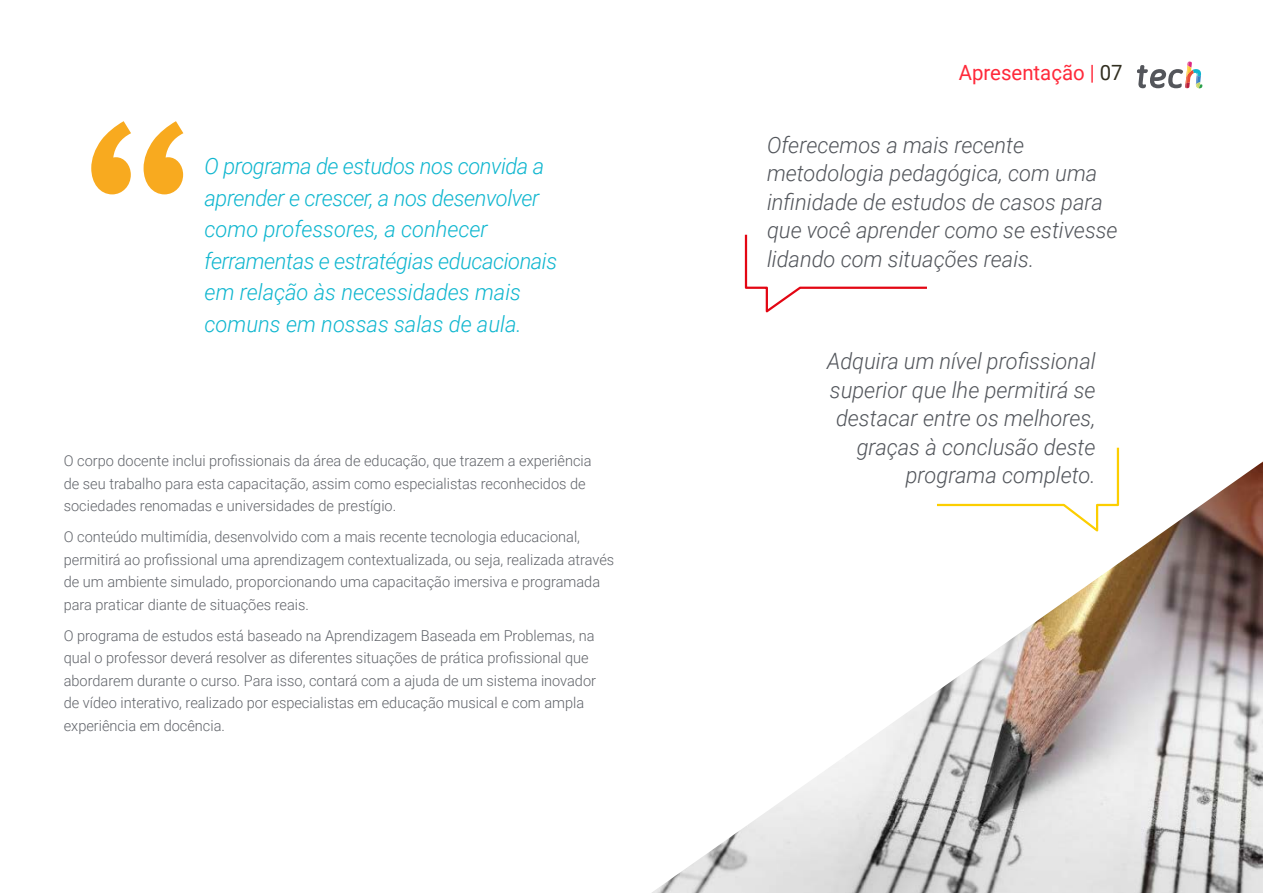
<style>
.page{position:relative;width:1263px;height:893px;background:#fff}
.page>*{position:absolute;margin:0;border:0;box-sizing:border-box;transform-origin:0 0}
.t1{font:italic 300 22.5px/28.5px "Roboto";color:#52555b}
.t2{font:italic 300 22.5px/31.5px "Roboto";letter-spacing:-.02em;color:#0fb6cf}
.t3{font:21px "Roboto";color:#ff293a}
.t4{font:300 15px/22.5px "Roboto";color:#61646a}
.s1{color:#312e20}
</style>
<div class="page">
<svg style="left:1137px;top:62px;width:65px;height:27px"></svg>
<img style="left:652px;top:461px;width:611px;height:432px">
<svg style="left:91px;top:121px;width:92px;height:73px"></svg>
<svg style="left:744px;top:234px;width:183px;height:79px"></svg>
<svg style="left:935px;top:447px;width:185px;height:88px"></svg>
<h1 class="t2" style="left:205px;top:150px;width:354px">O programa de estudos nos convida a aprender e crescer, a nos desenvolver como professores, a conhecer ferramentas e estratégias educacionais em relação às necessidades mais comuns em nossas salas de aula.</h1>
<p class="t4" style="left:64px;top:449px;width:529px">O corpo docente inclui profissionais da área de educação, que trazem a experiência de seu trabalho para esta capacitação, assim como especialistas reconhecidos de sociedades renomadas e universidades de prestígio.</p>
<p class="t4" style="left:64px;top:525px;width:552px">O conteúdo multimídia, desenvolvido com a mais recente tecnologia educacional, permitirá ao profissional uma aprendizagem contextualizada, ou seja, realizada através de um ambiente simulado, proporcionando uma capacitação imersiva e programada para praticar diante de situações reais.</p>
<p class="t4" style="left:64px;top:624px;width:534px">O programa de estudos está baseado na Aprendizagem Baseada em Problemas, na qual o professor deverá resolver as diferentes situações de prática profissional que abordarem durante o curso. Para isso, contará com a ajuda de um sistema inovador de vídeo interativo, realizado por especialistas em educação musical e com ampla experiência em docência.</p>
<h2 class="t3" style="left:959px;top:57px;width:165px">Apresentação | <span class="s1">07</span></h2>
<h1 class="t1" style="left:767px;top:130px;width:352px">Oferecemos a mais recente metodologia pedagógica, com uma infinidade de estudos de casos para que você aprender como se estivesse lidando com situações reais.</h1>
<h1 class="t1" style="left:827px;top:346px;width:270px;text-align:right">Adquira um nível profissional superior que lhe permitirá se destacar entre os melhores, graças à conclusão deste programa completo.</h1>
</div>
